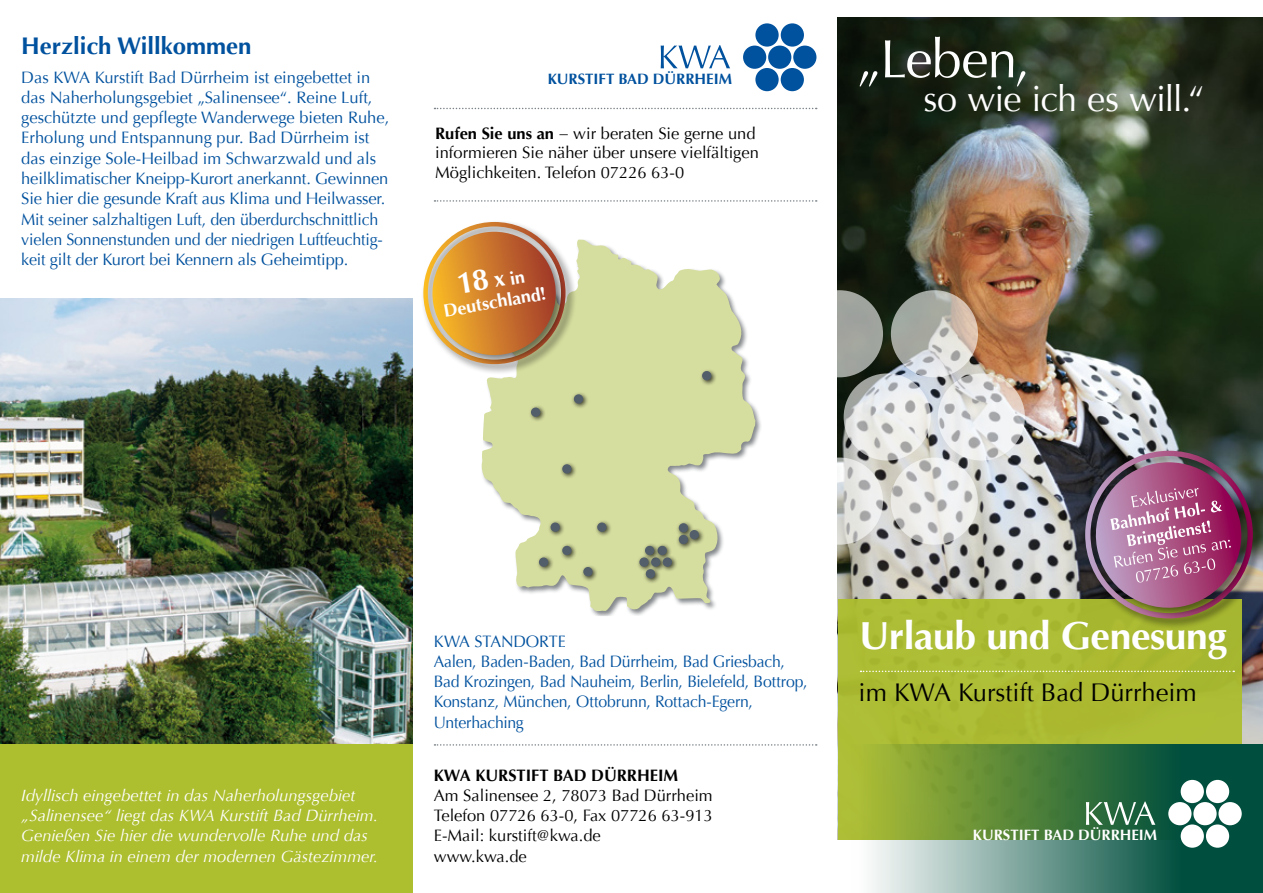
<style>
.page{position:relative;width:1263px;height:893px;background:#fff}
.page>*{position:absolute;margin:0;border:0;box-sizing:border-box;transform-origin:0 0}
.t1{font:54px "Optima";letter-spacing:-.015em;color:#fff}
.t2{font:700 39px "Optima";letter-spacing:-.01em;color:#fff}
.t3{font:36px "Optima";letter-spacing:-.03em;color:#fff}
.t4{font:700 30px "Optima";color:#fff}
.t5{font:25.5px "Optima";color:#000}
.t6{font:700 24px "Optima";color:#00519e}
.t7{font:700 18px "Optima";color:#fff}
.t8{font:16.5px/20.2px "Optima";letter-spacing:-.01em;color:#00519e}
.t9{font:16.5px/20.2px "Optima";color:#000}
.t10{font:italic 16.5px/20.2px "Optima";color:#fff}
.t11{font:700 16.5px "Optima";color:#000}
.t12{font:700 15px "Optima";color:#00519e}
.t13{font:700 15px "Optima";color:#fff}
.s1{font-weight:700}
.s2{font-size:22.5px}
.s3{font-size:18px}
</style>
<div class="page">
<img style="left:838px;top:17px;width:425px;height:727px">
<div style="left:838px;top:600px;width:404px;height:240px;background:#adbe2f"></div>
<svg style="left:871px;top:744px;width:392px;height:149px;background:#528557"></svg>
<svg style="left:796px;top:290px;width:87px;height:87px;fill:#a3a79f"></svg>
<svg style="left:891px;top:290px;width:87px;height:87px;background:#bebcb5"></svg>
<svg style="left:844px;top:373px;width:87px;height:88px;fill:#e9ebe9"></svg>
<svg style="left:938px;top:373px;width:87px;height:88px;fill:#ebeded"></svg>
<svg style="left:796px;top:458px;width:87px;height:87px"></svg>
<svg style="left:891px;top:458px;width:87px;height:87px;fill:#ededea"></svg>
<svg style="left:860px;top:671px;width:374px;height:1px"></svg>
<svg style="left:661px;top:45px;width:69px;height:23px"></svg>
<div style="left:755px;top:23px;width:24px;height:24px;background:#00519e;border-radius:50%"></div>
<div style="left:743px;top:46px;width:23px;height:23px;background:#00519e;border-radius:50%"></div>
<div style="left:781px;top:23px;width:23px;height:24px;background:#00519e;border-radius:50%"></div>
<div style="left:768px;top:46px;width:23px;height:23px;background:#00519e;border-radius:50%"></div>
<div style="left:793px;top:46px;width:23px;height:23px;background:#00519e;border-radius:50%"></div>
<div style="left:755px;top:68px;width:24px;height:23px;background:#00519e;border-radius:50%"></div>
<div style="left:781px;top:68px;width:23px;height:23px;background:#00519e;border-radius:50%"></div>
<svg style="left:1086px;top:801px;width:69px;height:24px;background:#5a8c6f"></svg>
<div style="left:1181px;top:780px;width:23px;height:23px;background:#fff;border-radius:50%"></div>
<div style="left:1168px;top:802px;width:23px;height:23px;background:#fff;border-radius:50%"></div>
<div style="left:1206px;top:780px;width:23px;height:23px;background:#fff;border-radius:50%"></div>
<div style="left:1193px;top:802px;width:23px;height:23px;background:#fff;border-radius:50%"></div>
<div style="left:1218px;top:802px;width:24px;height:23px;background:#fff;border-radius:50%"></div>
<div style="left:1181px;top:824px;width:23px;height:24px;background:#fff;border-radius:50%"></div>
<div style="left:1206px;top:824px;width:23px;height:24px;background:#fff;border-radius:50%"></div>
<div style="left:480px;top:238px;width:282px;height:378px;background:#5c6165;opacity:.75"></div>
<svg style="left:481px;top:240px;width:274px;height:371px;fill:#d6de9f"></svg>
<div style="left:636px;top:554px;width:18px;height:19px;background:#000;opacity:.75"></div>
<div style="left:639px;top:557px;width:10px;height:10px;background:#525e6a;border-radius:50%"></div>
<div style="left:571px;top:391px;width:18px;height:18px;background:#000;opacity:.75"></div>
<div style="left:574px;top:394px;width:9px;height:10px;background:#525e6a;border-radius:50%"></div>
<div style="left:536px;top:554px;width:18px;height:19px;background:#000;opacity:.75"></div>
<div style="left:539px;top:557px;width:9px;height:10px;background:#525e6a;border-radius:50%"></div>
<div style="left:528px;top:404px;width:18px;height:19px;background:#000;opacity:.75"></div>
<div style="left:531px;top:407px;width:9px;height:10px;background:#525e6a;border-radius:50%"></div>
<div style="left:675px;top:520px;width:19px;height:18px;background:#000;opacity:.75"></div>
<div style="left:679px;top:523px;width:9px;height:9px;background:#525e6a;border-radius:50%"></div>
<div style="left:675px;top:532px;width:19px;height:18px;background:#000;opacity:.75"></div>
<div style="left:679px;top:535px;width:9px;height:9px;background:#525e6a;border-radius:50%"></div>
<div style="left:648px;top:554px;width:18px;height:19px;background:#000;opacity:.75"></div>
<div style="left:651px;top:557px;width:9px;height:10px;background:#525e6a;border-radius:50%"></div>
<div style="left:643px;top:566px;width:18px;height:18px;background:#000;opacity:.75"></div>
<div style="left:646px;top:569px;width:9px;height:9px;background:#525e6a;border-radius:50%"></div>
<div style="left:654px;top:543px;width:19px;height:18px;background:#000;opacity:.75"></div>
<div style="left:658px;top:546px;width:9px;height:9px;background:#525e6a;border-radius:50%"></div>
<div style="left:642px;top:543px;width:18px;height:18px;background:#000;opacity:.75"></div>
<div style="left:645px;top:546px;width:9px;height:9px;background:#525e6a;border-radius:50%"></div>
<div style="left:580px;top:564px;width:18px;height:18px;background:#000;opacity:.75"></div>
<div style="left:583px;top:567px;width:10px;height:9px;background:#525e6a;border-radius:50%"></div>
<div style="left:547px;top:519px;width:19px;height:19px;background:#000;opacity:.75"></div>
<div style="left:551px;top:522px;width:9px;height:10px;background:#525e6a;border-radius:50%"></div>
<div style="left:686px;top:527px;width:19px;height:18px;background:#000;opacity:.75"></div>
<div style="left:690px;top:530px;width:9px;height:9px;background:#525e6a;border-radius:50%"></div>
<div style="left:659px;top:554px;width:19px;height:19px;background:#000;opacity:.75"></div>
<div style="left:663px;top:557px;width:9px;height:10px;background:#525e6a;border-radius:50%"></div>
<div style="left:594px;top:519px;width:18px;height:19px;background:#000;opacity:.75"></div>
<div style="left:597px;top:522px;width:9px;height:10px;background:#525e6a;border-radius:50%"></div>
<div style="left:559px;top:461px;width:18px;height:18px;background:#000;opacity:.75"></div>
<div style="left:562px;top:464px;width:9px;height:10px;background:#525e6a;border-radius:50%"></div>
<div style="left:559px;top:543px;width:18px;height:18px;background:#000;opacity:.75"></div>
<div style="left:562px;top:546px;width:9px;height:9px;background:#525e6a;border-radius:50%"></div>
<div style="left:699px;top:368px;width:18px;height:18px;background:#000;opacity:.75"></div>
<div style="left:702px;top:371px;width:9px;height:9px;background:#525e6a;border-radius:50%"></div>
<svg style="left:434px;top:200px;width:383px;height:2px"></svg>
<svg style="left:434px;top:744px;width:383px;height:2px"></svg>
<div style="left:421px;top:220px;width:156px;height:156px;background:#000;opacity:.5"></div>
<div style="left:430px;top:229px;width:137px;height:138px;background:#000;opacity:.5"></div>
<svg style="left:427px;top:232px;width:134px;height:128px;background:#cb8b4d"></svg>
<img style="left:0;top:298px;width:412px;height:446px">
<div style="left:0;top:744px;width:412px;height:149px;background:#adbe2f"></div>
<div style="left:1083px;top:448px;width:180px;height:182px;background:#000;opacity:.5"></div>
<div style="left:1093px;top:460px;width:160px;height:159px;background:#000;opacity:.5"></div>
<img style="left:1090px;top:462px;width:157px;height:152px">
<svg style="left:434px;top:108px;width:383px;height:1px"></svg>
<h3 class="t6" style="left:21px;top:32px;width:232px">Herzlich Willkommen</h3>
<p class="t8" style="left:21px;top:67px;width:370px">Das KWA Kurstift Bad Dürrheim ist eingebettet in das Naherholungsgebiet „Salinensee“. Reine Luft, geschützte und gepflegte Wanderwege bieten Ruhe, Erholung und Entspannung pur. Bad Dürrheim ist das einzige Sole-Heilbad im Schwarzwald und als heilklimatischer Kneipp-Kurort anerkannt. Gewinnen Sie hier die gesunde Kraft aus Klima und Heilwasser.<br>Mit seiner salzhaltigen Luft, den überdurchschnittlich vielen Sonnenstunden und der niedrigen Luftfeuchtig&shy;keit gilt der Kurort bei Kennern als Geheimtipp.</p>
<p class="t12" style="left:548px;top:70px;width:186px">KURSTIFT BAD DÜRRHEIM</p>
<p class="t9" style="left:435px;top:123px;width:325px;line-height:19.8px"><span class="s1">Rufen Sie uns an</span> − wir beraten Sie gerne und informieren Sie näher über unsere vielfältigen<br>Möglichkeiten. Telefon 07226 63-0</p>
<h3 class="t4" style="left:454px;top:267px;width:69px;rotate:-10deg">18 <span class="s2">x</span> <span class="s3">in</span></h3>
<p class="t7" style="left:442px;top:301px;width:106px;rotate:-10deg">Deutschland!</p>
<h1 class="t1" style="left:857px;top:28px;width:175px">„Leben,</h1>
<h3 class="t3" style="left:923px;top:78px;width:282px">so wie ich es will.“</h3>
<p class="t10" style="left:21px;top:785px;width:358px">Idyllisch eingebettet in das Naherholungsgebiet „Salinensee“ liegt das KWA Kurstift Bad Dürrheim.<br>Genießen Sie hier die wundervolle Ruhe und das milde Klima in einem der modernen Gästezimmer.</p>
<p class="t8" style="left:434px;top:631px;width:375px">KWA STANDORTE<br>Aalen, Baden-Baden, Bad Dürrheim, Bad Griesbach, Bad Krozingen, Bad Nauheim, Berlin, Bielefeld, Bottrop, Konstanz, München, Ottobrunn, Rottach-Egern, Unterhaching</p>
<p class="t11" style="left:434px;top:765px;width:246px">KWA KURSTIFT BAD DÜRRHEIM</p>
<p class="t9" style="left:434px;top:785px;width:281px">Am Salinensee 2, 78073 Bad Dürrheim<br>Telefon 07726 63-0, Fax 07726 63-913<br>E-Mail: kurstift@kwa.de<br>www.kwa.de</p>
<h2 class="t2" style="left:859px;top:613px;width:370px">Urlaub und Genesung</h2>
<h3 class="t5" style="left:859px;top:677px;width:340px">im KWA Kurstift Bad Dürrheim</h3>
<p class="t13" style="left:973px;top:826px;width:186px">KURSTIFT BAD DÜRRHEIM</p>
</div>
